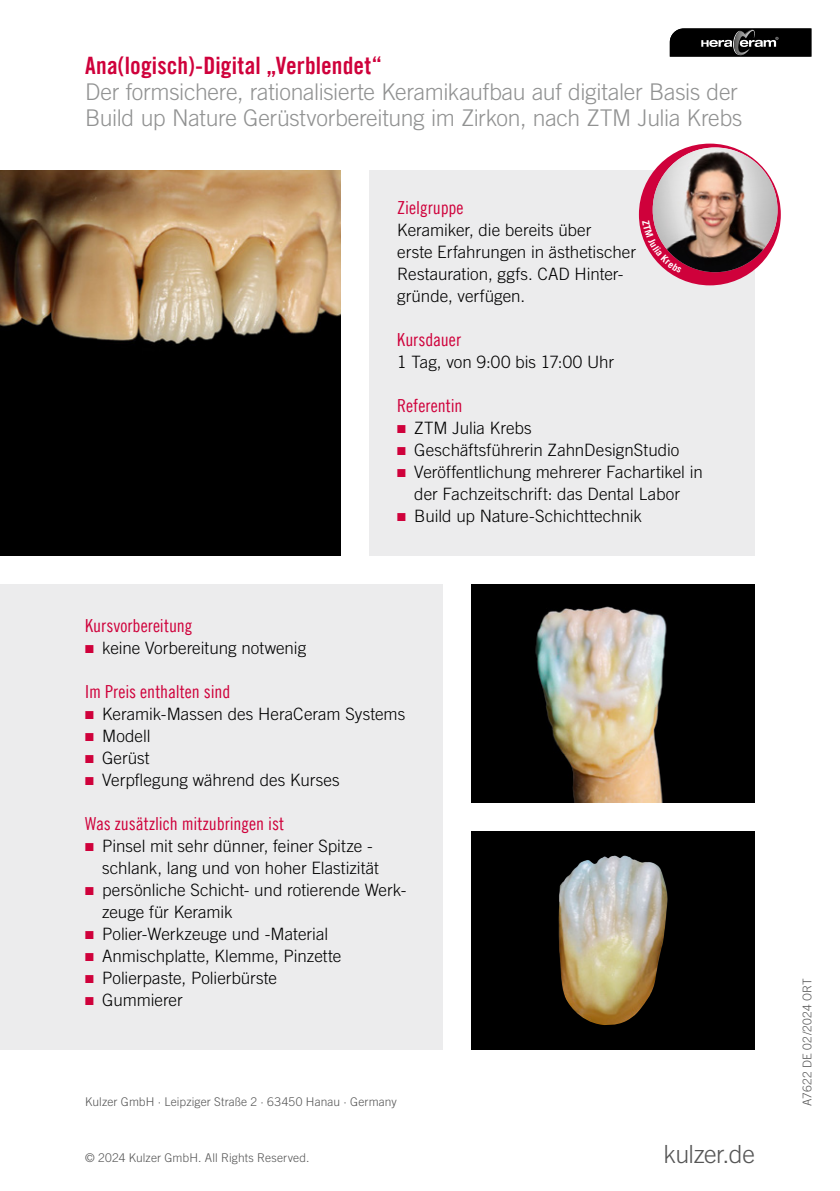
<style>
.page{position:relative;width:840px;height:1191px;background:#fff}
.page>*{position:absolute;margin:0;border:0;box-sizing:border-box;transform-origin:0 0}
.t1{font:300 25px "Trade Gothic LT Com";letter-spacing:-.02em;color:#565656}
.t2{font:24px "Trade Gothic LT Com Bd Cn 20";letter-spacing:.005em;color:#cf013b}
.t3{font:300 23px/26px "Trade Gothic LT Com";letter-spacing:-.015em;color:#919292}
.t4{font:18px "Trade Gothic LT Com Cn 18";color:#cf013b}
.t5{font:300 17px/22px "Trade Gothic LT Com";color:#000}
.t6{font:300 12px "Trade Gothic LT Com";letter-spacing:.01em;color:#565656}
.s1{color:#cf013b}
</style>
<div class="page">
<svg style="left:669px;top:28px;width:142px;height:29px;background:#1e1e1e"></svg>
<div style="left:369px;top:170px;width:385px;height:386px;background:#ececed"></div>
<div style="left:638px;top:144px;width:142px;height:141px;background:#cf013b;border-radius:50%"></div>
<div style="left:0;top:584px;width:442px;height:465px;background:#ececed"></div>
<img style="left:652px;top:147px;width:125px;height:125px;border-radius:62px">
<div style="left:0;top:170px;width:340px;height:386px;background:#000"></div>
<img style="left:0;top:170px;width:340px;height:174px">
<div style="left:471px;top:831px;width:283px;height:218px;background:#000"></div>
<img style="left:558px;top:855px;width:109px;height:170px">
<img style="left:471px;top:584px;width:283px;height:218px">
<svg style="left:642px;top:220px;width:39px;height:53px"></svg>
<h2 class="t2" style="left:85px;top:51px;width:298px">Ana(logisch)-Digital „Verblendet“</h2>
<h3 class="t3" style="left:85px;top:79px;width:658px">Der formsichere, rationalisierte Keramikaufbau auf digitaler Basis der<br>Build up Nature Gerüstvorbereitung im Zirkon, nach ZTM Julia Krebs</h3>
<p class="t4" style="left:397px;top:197px;width:68px">Zielgruppe</p>
<p class="t5" style="left:397px;top:219px;width:240px">Keramiker, die bereits über<br>erste Erfahrungen in ästhetischer<br>Restauration, ggfs. CAD Hinter&shy;gründe, verfügen.</p>
<p class="t4" style="left:397px;top:329px;width:65px">Kursdauer</p>
<p class="t5" style="left:397px;top:351px;width:218px">1 Tag, von 9:00 bis 17:00 Uhr</p>
<p class="t4" style="left:397px;top:395px;width:67px">Referentin</p>
<p class="t5" style="left:397px;top:417px;width:136px"><span class="s1">■</span> ZTM Julia Krebs</p>
<p class="t5" style="left:397px;top:439px;width:283px"><span class="s1">■</span> Geschäftsführerin ZahnDesignStudio</p>
<p class="t5" style="left:397px;top:461px;width:307px;text-align:center"><span class="s1">■</span> Veröffentlichung mehrerer Fachartikel in der Fachzeitschrift: das Dental Labor</p>
<p class="t5" style="left:397px;top:505px;width:246px"><span class="s1">■</span> Build up Nature-Schichttechnik</p>
<p class="t4" style="left:85px;top:615px;width:109px">Kursvorbereitung</p>
<p class="t5" style="left:85px;top:637px;width:222px"><span class="s1">■</span> keine Vorbereitung notwenig</p>
<p class="t4" style="left:85px;top:681px;width:147px">Im Preis enthalten sind</p>
<p class="t5" style="left:85px;top:703px;width:321px"><span class="s1">■</span> Keramik-Massen des HeraCeram Systems</p>
<p class="t5" style="left:85px;top:725px;width:67px"><span class="s1">■</span> Modell</p>
<p class="t5" style="left:85px;top:747px;width:66px"><span class="s1">■</span> Gerüst</p>
<p class="t5" style="left:85px;top:769px;width:256px"><span class="s1">■</span> Verpflegung während des Kurses</p>
<p class="t4" style="left:85px;top:813px;width:200px">Was zusätzlich mitzubringen ist</p>
<p class="t5" style="left:102px;top:835px;width:278px;text-indent:-17px"><span class="s1">■</span> Pinsel mit sehr dünner, feiner Spitze - schlank, lang und von hoher Elastizität</p>
<p class="t5" style="left:102px;top:879px;width:306px;text-indent:-17px"><span class="s1">■</span> persönliche Schicht- und rotierende Werk&shy;zeuge für Keramik</p>
<p class="t5" style="left:85px;top:923px;width:244px"><span class="s1">■</span> Polier-Werkzeuge und -Material</p>
<p class="t5" style="left:85px;top:945px;width:257px"><span class="s1">■</span> Anmischplatte, Klemme, Pinzette</p>
<p class="t5" style="left:85px;top:967px;width:193px"><span class="s1">■</span> Polierpaste, Polierbürste</p>
<p class="t5" style="left:85px;top:989px;width:99px"><span class="s1">■</span> Gummierer</p>
<p class="t6" style="left:85px;top:1094px;width:313px">Kulzer GmbH · Leipziger Straße 2 · 63450 Hanau · Germany</p>
<p class="t6" style="left:85px;top:1150px;width:226px">© 2024 Kulzer GmbH. All Rights Reserved.</p>
<h1 class="t1" style="left:663px;top:1138px;width:93px">kulzer.de</h1>
<p class="t6" style="left:799px;top:1106px;width:129px;rotate:-90deg">A7622 DE 02/2024 ORT</p>
</div>
